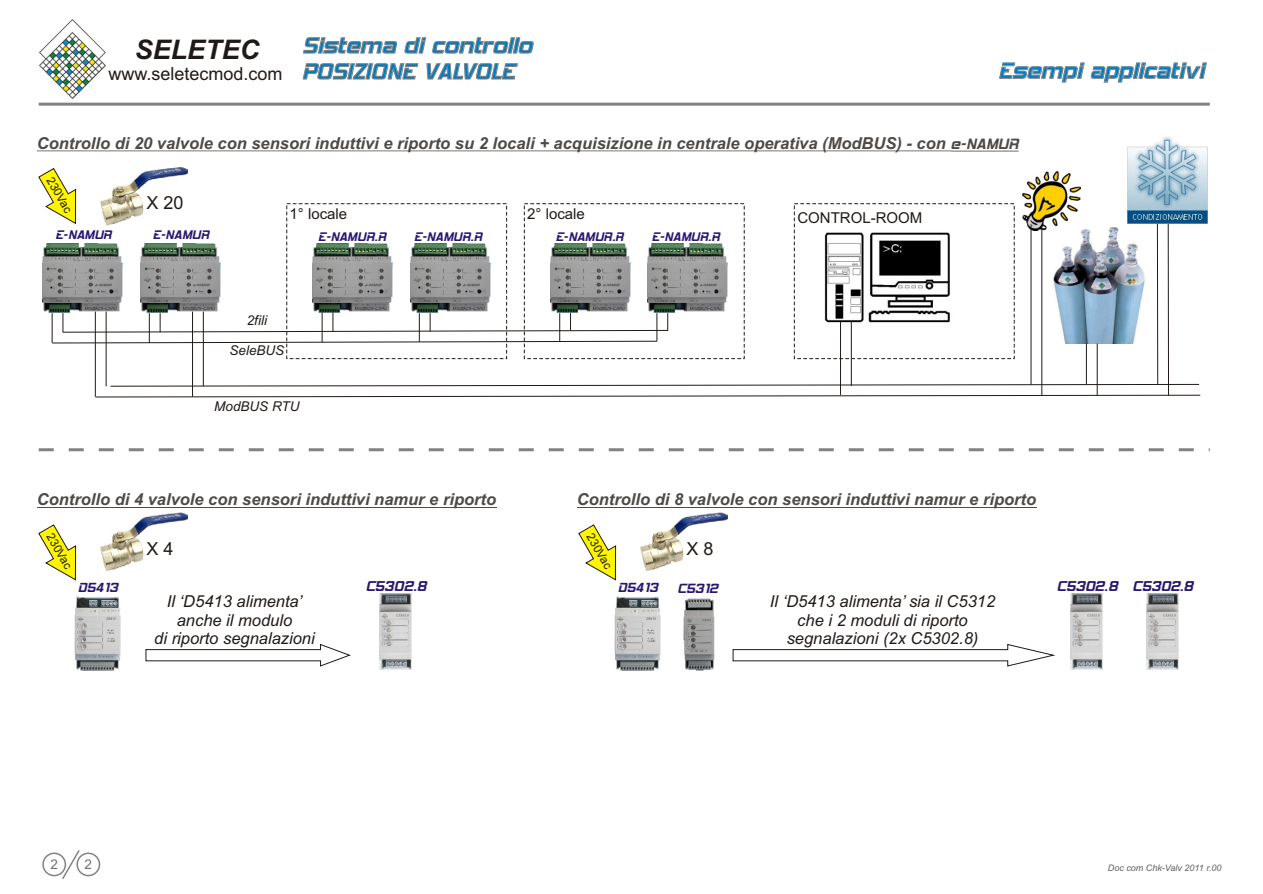
<style>
.page{position:relative;width:1263px;height:894px;background:#fff}
.page>*{position:absolute;margin:0;border:0;box-sizing:border-box;transform-origin:0 0}
.t1{font:italic 700 27px "Arial";color:#1f1a17}
.t2{font:26.7px/26px "Hemi Head 426";color:#007dc2}
.t3{font:18px "Arial";color:#1f1a17}
.t4{font:17.1px "Hemi Head 426";color:#291770}
.t5{font:italic 700 16.5px "Arial";color:#4d4a47}
.t6{font:italic 16.5px/18.5px "Arial";color:#1f1a17;text-align:center}
.t7{font:16.05px "Hemi Head 426";color:#291770}
.t8{font:15.9px "Hemi Head 426";color:#291770}
.t9{font:15px "Hemi Head 426";color:#291770}
.t10{font:15px "Arial";color:#1f1a17}
.t11{font:italic 13.5px "Arial";color:#1f1a17}
.t12{font:13.5px "Arial";color:#737070}
.t13{font:11.7px "Arial";color:#1f1a17}
.t14{font:italic 9px "Arial";color:#615c5c}
.s1{font-family:"Hemi Head 426";font-weight:400;font-style:normal;font-size:18px}
</style>
<div class="page">
<img style="left:40px;top:19px;width:66px;height:79px">
<div style="left:42px;top:853px;width:24px;height:23px;border:2px solid #828282;border-radius:50%"></div>
<div style="left:76px;top:853px;width:24px;height:23px;border:2px solid #828282;border-radius:50%"></div>
<svg style="left:61px;top:850px;width:20px;height:29px"></svg>
<hr style="left:37px;top:151px;width:914px;height:1px;background:#4d4a47">
<hr style="left:951px;top:151px;width:68px;height:1px;background:#4d4a47">
<svg style="left:38px;top:102px;width:1172px;height:4px;background:#a1a1a1"></svg>
<img style="left:1127px;top:136px;width:80px;height:87px">
<svg style="left:38px;top:168px;width:1163px;height:229px"></svg>
<svg style="left:38px;top:448px;width:1172px;height:4px"></svg>
<hr style="left:37px;top:507px;width:459px;height:1px;background:#4d4a47">
<img style="left:74px;top:596px;width:47px;height:75px">
<img style="left:100px;top:513px;width:88px;height:58px">
<svg style="left:146px;top:644px;width:204px;height:22px"></svg>
<hr style="left:577px;top:507px;width:459px;height:1px;background:#4d4a47">
<img style="left:614px;top:596px;width:47px;height:75px">
<img style="left:640px;top:513px;width:88px;height:58px">
<svg style="left:733px;top:644px;width:322px;height:22px"></svg>
<img style="left:683px;top:598px;width:32px;height:73px">
<img style="left:379px;top:594px;width:32px;height:76px">
<img style="left:1071px;top:594px;width:31px;height:76px">
<img style="left:1146px;top:594px;width:32px;height:76px">
<svg style="left:38px;top:525px;width:38px;height:55px"></svg>
<svg style="left:578px;top:525px;width:38px;height:55px"></svg>
<h1 class="t1" style="left:135px;top:40px;width:126px">SELETEC</h1>
<p class="t3" style="left:108px;top:67px;width:176px">www.seletecmod.com</p>
<h2 class="t2" style="left:302px;top:31px;width:231px">Sistema di controllo<br>POSIZIONE VALVOLE</h2>
<h2 class="t2" style="left:999px;top:56px;width:207px">Esempi applicativi</h2>
<p class="t5" style="left:37px;top:137px;width:983px">Controllo di 20 valvole con sensori induttivi e riporto su 2 locali + acquisizione in centrale operativa (ModBUS) - con <span class="s1">e-NAMUR</span></p>
<p class="t13" style="left:54px;top:176px;width:40px;rotate:60deg">32 0Vac</p>
<p class="t3" style="left:146px;top:196px;width:39px">X 20</p>
<p class="t10" style="left:290px;top:208px;width:59px">1° locale</p>
<p class="t9" style="left:55px;top:225px;width:58px">E-NAMUR</p>
<p class="t9" style="left:153px;top:225px;width:58px">E-NAMUR</p>
<p class="t9" style="left:318px;top:227px;width:69px">E-NAMUR.R</p>
<p class="t9" style="left:414px;top:227px;width:69px">E-NAMUR.R</p>
<p class="t11" style="left:247px;top:315px;width:22px">2fili</p>
<p class="t11" style="left:230px;top:345px;width:56px">SeleBUS</p>
<p class="t11" style="left:214px;top:401px;width:87px">ModBUS RTU</p>
<p class="t10" style="left:527px;top:208px;width:59px">2° locale</p>
<p class="t9" style="left:556px;top:227px;width:69px">E-NAMUR.R</p>
<p class="t9" style="left:652px;top:227px;width:69px">E-NAMUR.R</p>
<p class="t10" style="left:797px;top:212px;width:126px">CONTROL-ROOM</p>
<p class="t5" style="left:37px;top:493px;width:461px">Controllo di 4 valvole con sensori induttivi namur e riporto</p>
<p class="t5" style="left:577px;top:493px;width:461px">Controllo di 8 valvole con sensori induttivi namur e riporto</p>
<p class="t13" style="left:54px;top:532px;width:40px;rotate:60deg">320 c</p>
<p class="t3" style="left:146px;top:542px;width:29px">X 4</p>
<p class="t13" style="left:594px;top:532px;width:40px;rotate:60deg">320 c</p>
<p class="t3" style="left:686px;top:542px;width:29px">X 8</p>
<p class="t8" style="left:78px;top:577px;width:41px">D5413</p>
<p class="t4" style="left:366px;top:575px;width:62px">C5302.8</p>
<p class="t8" style="left:618px;top:577px;width:41px">D5413</p>
<p class="t7" style="left:677px;top:578px;width:42px">C5312</p>
<p class="t4" style="left:1057px;top:575px;width:62px">C5302.8</p>
<p class="t4" style="left:1132px;top:575px;width:62px">C5302.8</p>
<p class="t6" style="left:154px;top:594px;width:162px">Il ‘D5413 alimenta’ anche il modulo<br>di riporto segnalazioni</p>
<p class="t6" style="left:770px;top:594px;width:227px">Il ‘D5413 alimenta’ sia il C5312 che i 2 moduli di riporto segnalazioni (2x C5302.8)</p>
<p class="t12" style="left:50px;top:859px;width:9px">2</p>
<p class="t12" style="left:85px;top:859px;width:9px">2</p>
<p class="t14" style="left:1108px;top:864px;width:115px">Doc com Chk-Valv 2011 r.00</p>
</div>
